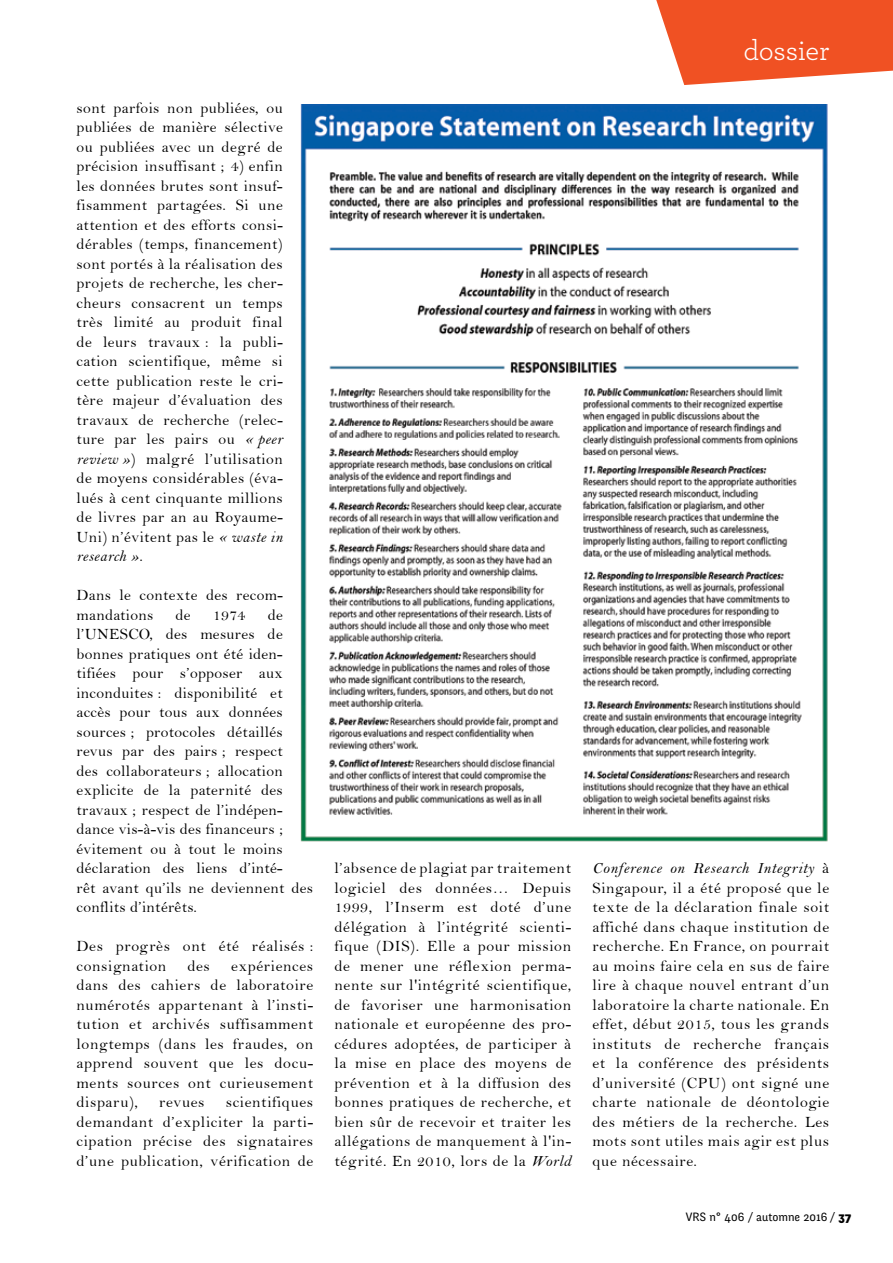
<style>
.page{position:relative;width:893px;height:1263px;background:#fff}
.page>*{position:absolute;margin:0;border:0;box-sizing:border-box;transform-origin:0 0}
.t1{font:28.8px "Archer";letter-spacing:-.01em;color:#fff}
.t2{font:15.75px/19.5px "Bell";letter-spacing:.02em;color:#000;text-align:justify}
.t3{font:15.75px "Bell MT Italic";letter-spacing:.04em;color:#000}
.t4{font:15.75px/19.5px "Bell";letter-spacing:.04em;color:#000}
.t5{font:12px "Fengardo Neue";color:#000}
.s1{font-family:"Bell MT Italic"}
.s2{font-family:"Bell"}
.s3{font-weight:900}
</style>
<div class="page">
<svg style="left:656px;top:0;width:237px;height:85px;background:#f26840"></svg>
<img style="left:300px;top:104px;width:528px;height:738px">
<p class="t2" style="left:77px;top:98px;width:208px">sont parfois non publiées, ou publiées de manière sélective ou publiées avec un degré de précision insuffisant ; 4) enfin les données brutes sont insuf&shy;fisamment partagées. Si une attention et des efforts consi&shy;dérables (temps, financement) sont portés à la réalisation des projets de recherche, les cher&shy;cheurs consacrent un temps très limité au produit final de leurs travaux : la publi&shy;cation scientifique, même si cette publication reste le cri&shy;tère majeur d’évaluation des travaux de recherche (relec&shy;ture par les pairs ou <span class="s1">« peer review »</span>) malgré l’utilisation de moyens considérables (éva&shy;lués à cent cinquante millions de livres par an au Royaume-Uni) n’évitent pas le <span class="s1">« waste in</span></p>
<p class="t3" style="left:77px;top:547px;width:68px">research »<span class="s2">.</span></p>
<p class="t2" style="left:77px;top:585px;width:208px">Dans le contexte des recom&shy;mandations</p>
<p class="t2" style="left:77px;top:605px;width:238px;text-align:left;text-indent:191px">de l’UNESCO, des mesures de bonnes pratiques ont été iden&shy;tifiées pour s’opposer aux inconduites : disponibilité et accès pour tous aux données sources ; protocoles détaillés revus par des pairs ; respect<br>des collaborateurs ; allocation explicite de la paternité des travaux ; respect de l’indépen&shy;dance vis-à-vis des financeurs ; évitement ou à tout le moins déclaration des liens d’inté-<br>rêt avant qu’ils ne deviennent des conflits d’intérêts.</p>
<p class="t4" style="left:77px;top:936px;width:238px">Des progrès ont été réalisés : consignation</p>
<p class="t2" style="left:176px;top:605px;width:17px">de</p>
<p class="t2" style="left:213px;top:605px;width:34px">1974</p>
<p class="t2" style="left:187px;top:956px;width:24px">des</p>
<p class="t2" style="left:77px;top:956px;width:238px;text-indent:155px">expériences dans des cahiers de laboratoire numérotés appartenant à l’insti&shy;tution et archivés suffisamment longtemps (dans les fraudes, on apprend souvent que les docu&shy;ments sources ont curieusement disparu),</p>
<p class="t2" style="left:77px;top:1092px;width:238px;text-indent:149px">scientifiques demandant d’expliciter la parti&shy;cipation précise des signataires d’une publication, vérification de</p>
<p class="t2" style="left:159px;top:1092px;width:47px">revues</p>
<h1 class="t1" style="left:743px;top:31px;width:87px">dossier</h1>
<p class="t2" style="left:334px;top:858px;width:238px">l’absence de plagiat par traitement logiciel des données… Depuis 1999, l’Inserm est doté d’une délégation à l’intégrité scienti&shy;fique (DIS). Elle a pour mission de mener une réflexion perma&shy;nente sur l'intégrité scientifique, de favoriser une harmonisation nationale et européenne des pro&shy;cédures adoptées, de participer à la mise en place des moyens de prévention et à la diffusion des bonnes pratiques de recherche, et bien sûr de recevoir et traiter les allégations de manquement à l'in&shy;tégrité. En 2010, lors de la <span class="s1">World</span></p>
<p class="t3" style="left:592px;top:859px;width:238px">Conference on Research Integrity <span class="s2">à</span></p>
<p class="t2" style="left:592px;top:878px;width:238px">Singapour, il a été proposé que le texte de la déclaration finale soit affiché dans chaque institution de recherche. En France, on pourrait au moins faire cela en sus de faire lire à chaque nouvel entrant d’un laboratoire la charte nationale. En effet, début 2015, tous les grands instituts de recherche français et la conférence des présidents d’université (CPU) ont signé une charte nationale de déontologie des métiers de la recherche. Les mots sont utiles mais agir est plus que nécessaire.</p>
<p class="t5" style="left:686px;top:1209px;width:167px">VRS n° 406 / automne 2016 / <span class="s3">37</span></p>
</div>
